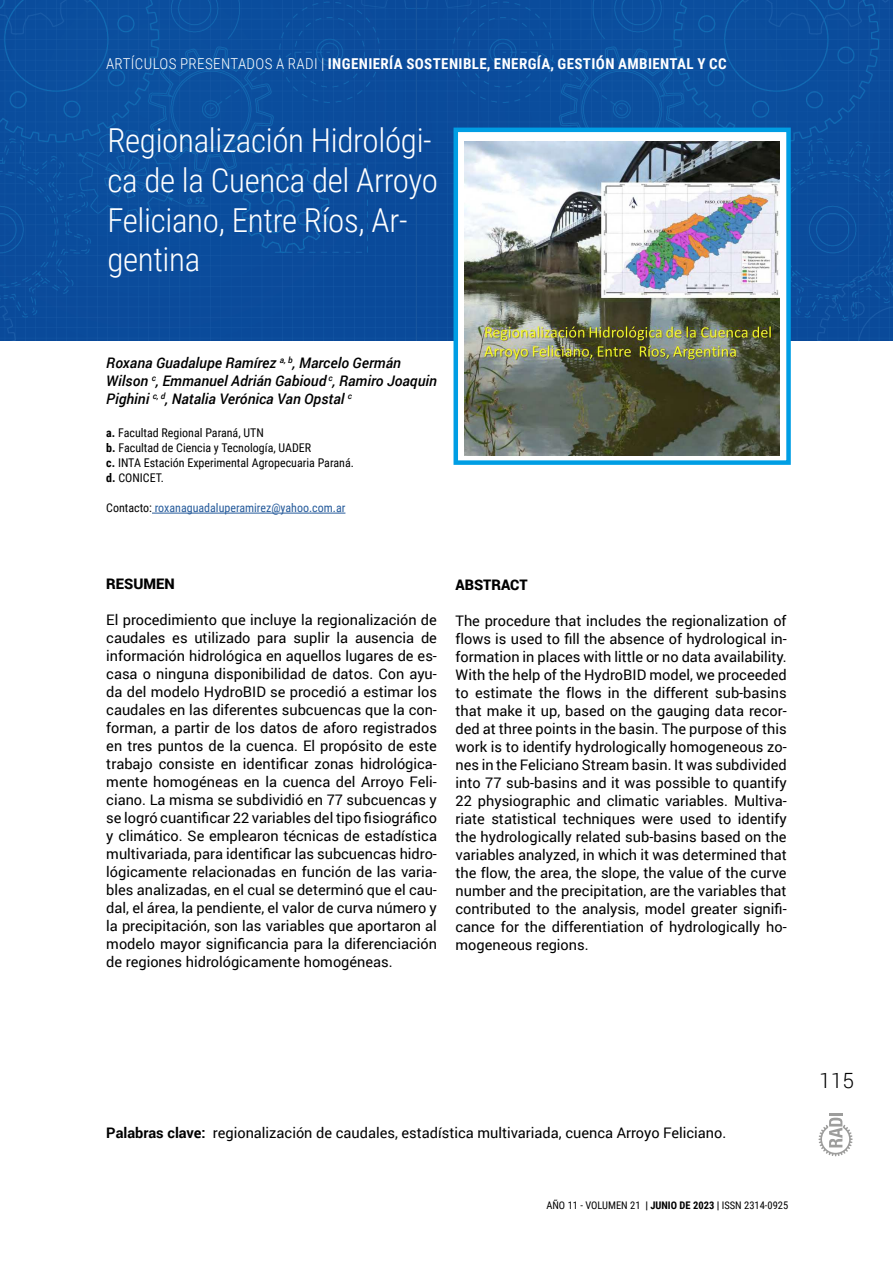
<style>
.page{position:relative;width:893px;height:1263px;background:#fff}
.page>*{position:absolute;margin:0;border:0;box-sizing:border-box;transform-origin:0 0}
.t1{font:300 33px/39.6px "Roboto Condensed";letter-spacing:-.01em;color:#fff}
.t2{font:300 21px "Roboto";color:#000}
.t3{font:700 15px "Roboto Condensed";letter-spacing:.025em;color:#fff}
.t4{font:14.55px/18px "Roboto";color:#000;text-align:justify}
.t5{font:italic 500 14.55px/18px "Roboto";color:#000}
.t6{font:900 14.55px "Roboto";color:#000}
.t7{font:12px/15px "Roboto Condensed";color:#000}
.t8{font:12px "Roboto Condensed";color:#265b9b}
.t9{font:10.5px "Roboto Condensed";color:#000}
.s1{font-weight:300}
.s2{font-weight:700}
.s3{color:#000}
</style>
<div class="page">
<svg style="left:819px;top:1113px;width:34px;height:43px"></svg>
<img style="left:0;top:0;width:893px;height:340px">
<div style="left:456px;top:130px;width:332px;height:333px;background:#fff"></div>
<img style="left:465px;top:141px;width:314px;height:314px">
<div style="left:453px;top:128px;width:338px;height:337px;border:5px solid #009ee4"></div>
<hr style="left:152px;top:513px;width:193px;height:1px;background:#265b9b">
<p class="t3" style="left:106px;top:58px;width:622px"><span class="s1">ARTÍCULOS PRESENTADOS A RADI |</span> INGENIERÍA SOSTENIBLE, ENERGÍA, GESTIÓN AMBIENTAL Y CC</p>
<h1 class="t1" style="left:107px;top:124px;width:332px">Regionalización Hidrológi&shy;ca de la Cuenca del Arroyo<br>Feliciano, Entre Ríos, Ar&shy;gentina</h1>
<p class="t5" style="left:106px;top:355px;width:332px">Roxana Guadalupe Ramírez <sup>a,</sup> <sup>b</sup>, Marcelo Germán<br>Wilson <sup>c</sup>, Emmanuel Adrián Gabioud <sup>c</sup>, Ramiro Joaquin<br>Pighini <sup>c,</sup> <sup>d</sup>, Natalia Verónica Van Opstal <sup>c</sup></p>
<p class="t7" style="left:106px;top:426px;width:249px"><span class="s2">a.</span> Facultad Regional Paraná, UTN<br><span class="s2">b.</span> Facultad de Ciencia y Tecnología, UADER<br><span class="s2">c.</span> INTA Estación Experimental Agropecuaria Paraná. <span class="s2">d.</span> CONICET.</p>
<p class="t8" style="left:106px;top:503px;width:241px"><span class="s3">Contacto:</span> roxanaguadaluperamirez@yahoo.com.ar</p>
<p class="t6" style="left:106px;top:576px;width:70px">RESUMEN</p>
<p class="t4" style="left:106px;top:612px;width:332px">El procedimiento que incluye la regionalización de caudales es utilizado para suplir la ausencia de información hidrológica en aquellos lugares de es&shy;casa o ninguna disponibilidad de datos. Con ayu&shy;da del modelo HydroBID se procedió a estimar los caudales en las diferentes subcuencas que la con&shy;forman, a partir de los datos de aforo registrados en tres puntos de la cuenca. El propósito de este trabajo consiste en identi昀椀car zonas hidrológica&shy;mente homogéneas en la cuenca del Arroyo Feli&shy;ciano. La misma se subdividió en 77 subcuencas y se logró cuanti昀椀car 22 variables del tipo 昀椀siográ昀椀co y climático. Se emplearon técnicas de estadística multivariada, para identi昀椀car las subcuencas hidro&shy;lógicamente relacionadas en función de las varia&shy;bles analizadas, en el cual se determinó que el cau&shy;dal, el área, la pendiente, el valor de curva número y la precipitación, son las variables que aportaron al modelo mayor signi昀椀cancia para la diferenciación de regiones hidrológicamente homogéneas.</p>
<p class="t6" style="left:455px;top:576px;width:74px">ABSTRACT</p>
<p class="t4" style="left:455px;top:612px;width:333px">The procedure that includes the regionalization of昀氀ows is used to 昀椀ll the absence of hydrological in&shy;formation in places with little or no data availability.<br>With the help of the HydroBID model, we proceeded to estimate the 昀氀ows in the different sub-basins that make it up, based on the gauging data recor&shy;ded at three points in the basin. The purpose of this work is to identify hydrologically homogeneous zo&shy;nes in the Feliciano Stream basin. It was subdivided into 77 sub-basins and it was possible to quantify 22 physiographic and climatic variables. Multiva&shy;riate statistical techniques were used to identify the hydrologically related sub-basins based on the variables analyzed, in which it was determined that the 昀氀ow, the area, the slope, the value of the curve number and the precipitation, are the variables that contributed to the analysis, model greater signi昀椀&shy;cance for the differentiation of hydrologically ho&shy;mogeneous regions.</p>
<p class="t4" style="left:106px;top:1125px;width:622px"><span class="s2">Palabras clave:</span> regionalización de caudales, estadística multivariada, cuenca Arroyo Feliciano.</p>
<p class="t9" style="left:546px;top:1200px;width:243px">AÑO 11 - VOLUMEN 21 <span class="s2">| JUNIO DE 2023 |</span> ISSN 2314-0925</p>
<h2 class="t2" style="left:819px;top:1069px;width:36px">115</h2>
</div>
